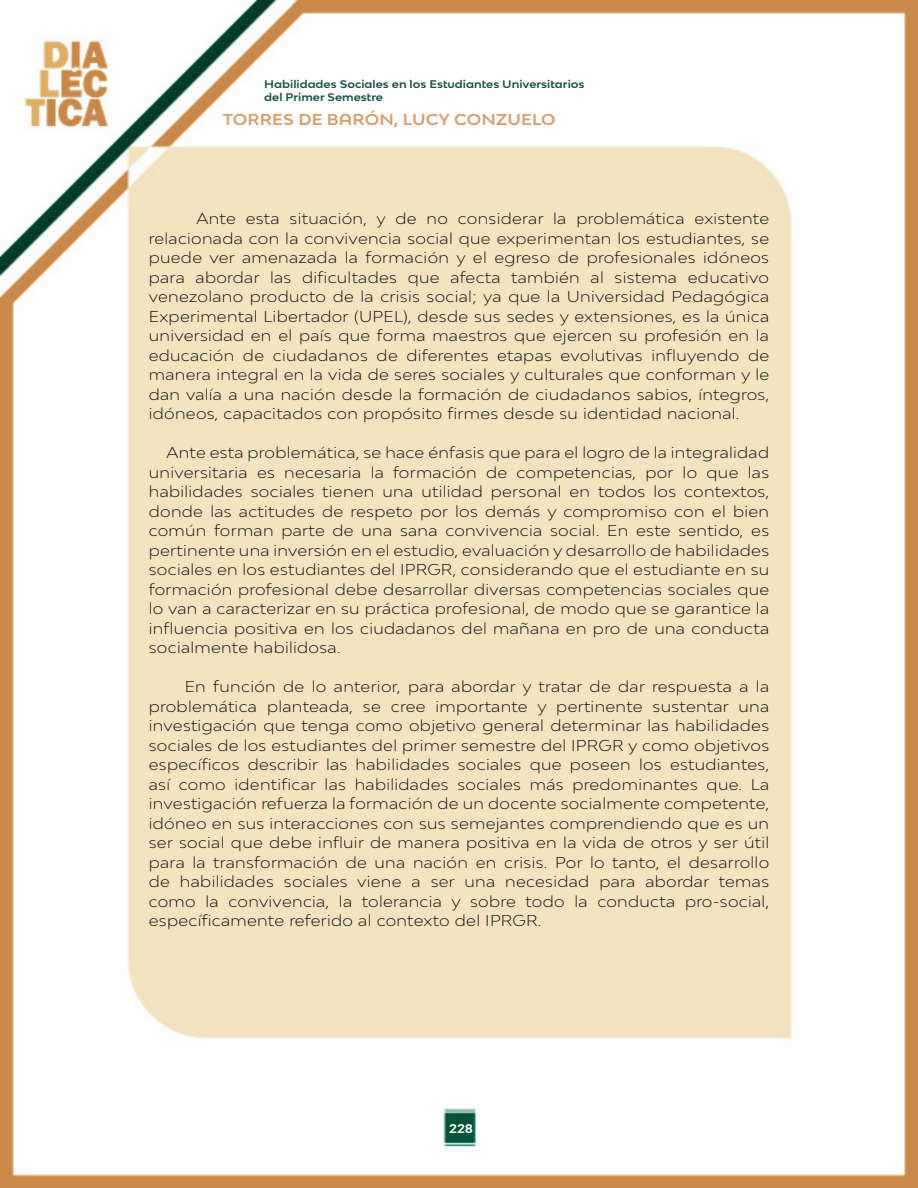
<style>
.page{position:relative;width:918px;height:1188px;background:#fff}
.page>*{position:absolute;margin:0;border:0;box-sizing:border-box;transform-origin:0 0}
.t1{font:300 expanded 15px/19.5px "Bw Modelica";letter-spacing:.02em;color:#000;text-align:justify}
.t2{font:700 expanded 15px "Bw Modelica SS01";letter-spacing:.01em;color:#d89e70}
.t3{font:700 expanded 12px "Bw Modelica SS01";color:#fff}
.t4{font:700 expanded 10.5px/12.6px "Bw Modelica SS01";color:#184f46}
</style>
<div class="page">
<img style="left:0;top:0;width:918px;height:1188px">
<p class="t4" style="left:264px;top:78px;width:322px">Habilidades Sociales en los Estudiantes Universitarios del Primer Semestre</p>
<p class="t2" style="left:223px;top:110px;width:334px">TORRES DE BARÓN, LUCY CONZUELO</p>
<p class="t1" style="left:149px;top:209px;width:622px;text-indent:48px">Ante esta situación, y de no considerar la problemática existente relacionada con la convivencia social que experimentan los estudiantes, se puede ver amenazada la formación y el egreso de profesionales idóneos para abordar las dificultades que afecta también al sistema educativo venezolano producto de la crisis social; ya que la Universidad Pedagógica Experimental Libertador (UPEL), desde sus sedes y extensiones, es la única universidad en el país que forma maestros que ejercen su profesión en la educación de ciudadanos de diferentes etapas evolutivas influyendo de manera integral en la vida de seres sociales y culturales que conforman y le dan valía a una nación desde la formación de ciudadanos sabios, íntegros, idóneos, capacitados con propósito firmes desde su identidad nacional.</p>
<p class="t1" style="left:149px;top:443px;width:622px;text-indent:18px">Ante esta problemática, se hace énfasis que para el logro de la integralidad universitaria es necesaria la formación de competencias, por lo que las habilidades sociales tienen una utilidad personal en todos los contextos, donde las actitudes de respeto por los demás y compromiso con el bien común forman parte de una sana convivencia social. En este sentido, es pertinente una inversión en el estudio, evaluación y desarrollo de habilidades sociales en los estudiantes del IPRGR, considerando que el estudiante en su formación profesional debe desarrollar diversas competencias sociales que lo van a caracterizar en su práctica profesional, de modo que se garantice la influencia positiva en los ciudadanos del mañana en pro de una conducta socialmente habilidosa.</p>
<p class="t1" style="left:149px;top:677px;width:622px;text-indent:36px">En función de lo anterior, para abordar y tratar de dar respuesta a la problemática planteada, se cree importante y pertinente sustentar una investigación que tenga como objetivo general determinar las habilidades sociales de los estudiantes del primer semestre del IPRGR y como objetivos específicos describir las habilidades sociales que poseen los estudiantes, así como identificar las habilidades sociales más predominantes que. La investigación refuerza la formación de un docente socialmente competente, idóneo en sus interacciones con sus semejantes comprendiendo que es un ser social que debe influir de manera positiva en la vida de otros y ser útil para la transformación de una nación en crisis. Por lo tanto, el desarrollo de habilidades sociales viene a ser una necesidad para abordar temas como la convivencia, la tolerancia y sobre todo la conducta pro-social, específicamente referido al contexto del IPRGR.</p>
<p class="t3" style="left:449px;top:1120px;width:26px">228</p>
</div>
